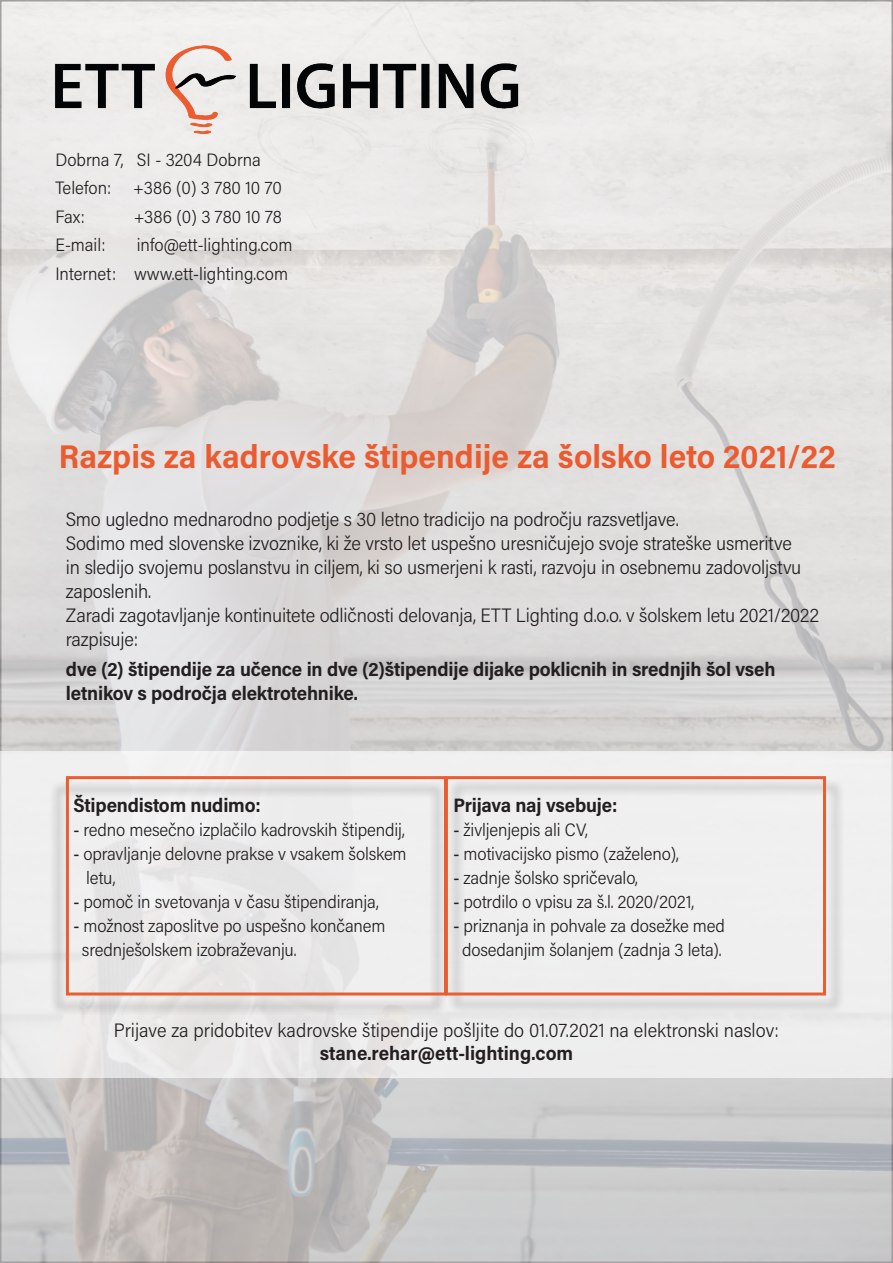
<style>
.page{position:relative;width:893px;height:1263px;background:#fff}
.page>*{position:absolute;margin:0;border:0;box-sizing:border-box;transform-origin:0 0}
.t1{font:700 33px "Acumin Pro Semi Cond";color:#eb5b2f}
.t2{font:300 19.5px/24px "Acumin Pro Semi Cond";letter-spacing:-.01em;color:#231f20}
.t3{font:700 19.5px "Acumin Pro Semi Cond";letter-spacing:-.01em;color:#231f20}
.t4{font:300 18px/28.5px "Acumin Pro Semi Cond";letter-spacing:-.01em;color:#231f20}
.s1{font-weight:500}
</style>
<div class="page">
<img style="left:0;top:0;width:893px;height:1263px">
<img style="left:32px;top:34px;width:502px;height:110px">
<div style="left:0;top:751px;width:893px;height:327px;background:#eee"></div>
<div style="left:49px;top:780px;width:398px;height:236px;background:#231f20;opacity:.33"></div>
<div style="left:66px;top:776px;width:381px;height:219px;border:3px solid #eb5d31"></div>
<div style="left:447px;top:778px;width:398px;height:236px;background:#231f20;opacity:.32"></div>
<div style="left:445px;top:776px;width:381px;height:219px;border:3px solid #eb5d31"></div>
<p class="t4" style="left:55px;top:144px;width:228px">Dobrna 7, SI - 3204 Dobrna<br>Telefon: +386 (0) 3 780 10 70</p>
<p class="t4" style="left:55px;top:201px;width:31px">Fax:</p>
<p class="t4" style="left:134px;top:201px;width:149px">+386 (0) 3 780 10 78</p>
<p class="t4" style="left:55px;top:230px;width:52px">E-mail:</p>
<p class="t4" style="left:137px;top:230px;width:157px">info@ett-lighting.com</p>
<p class="t4" style="left:55px;top:258px;width:234px">Internet: www.ett-lighting.com</p>
<p class="t1" style="left:59px;top:433px;width:778px">Razpis za kadrovske štipendije za šolsko leto 2021/22</p>
<p class="t2" style="left:66px;top:507px;width:614px">Smo ugledno mednarodno podjetje s 30 letno tradicijo na področju razsvetljave.</p>
<p class="t2" style="left:66px;top:531px;width:737px">Sodimo med slovenske izvoznike, ki že vrsto let uspešno uresničujejo svoje strateške usmeritve in sledijo svojemu poslanstvu in ciljem, ki so usmerjeni k rasti, razvoju in osebnemu zadovoljstvu zaposlenih.</p>
<p class="t2" style="left:66px;top:603px;width:754px">Zaradi zagotavljanje kontinuitete odličnosti delovanja, ETT Lighting d.o.o. v šolskem letu 2021/2022</p>
<p class="t2" style="left:66px;top:627px;width:74px">razpisuje:</p>
<p class="t3" style="left:66px;top:656px;width:711px">dve (2) štipendije za učence in dve (2)štipendije dijake poklicnih in srednjih šol vseh</p>
<p class="t3" style="left:66px;top:680px;width:293px">letnikov s področja elektrotehnike.</p>
<p class="t3" style="left:73px;top:791px;width:189px">Štipendistom nudimo:</p>
<p class="t4" style="left:73px;top:815px;width:333px"><span class="s1">-</span> redno mesečno izplačilo kadrovskih štipendij,</p>
<p class="t4" style="left:73px;top:839px;width:335px"><span class="s1">-</span> opravljanje delovne prakse v vsakem šolskem</p>
<p class="t4" style="left:86px;top:863px;width:31px">letu,</p>
<p class="t4" style="left:73px;top:887px;width:307px"><span class="s1">-</span> pomoč in svetovanja v času štipendiranja,</p>
<p class="t4" style="left:73px;top:911px;width:314px"><span class="s1">-</span> možnost zaposlitve po uspešno končanem</p>
<p class="t4" style="left:82px;top:935px;width:216px">srednješolskem izobraževanju.</p>
<p class="t3" style="left:453px;top:791px;width:165px">Prijava naj vsebuje:</p>
<p class="t4" style="left:453px;top:815px;width:136px"><span class="s1">-</span> življenjepis ali CV,</p>
<p class="t4" style="left:453px;top:839px;width:227px"><span class="s1">-</span> motivacijsko pismo (zaželeno),</p>
<p class="t4" style="left:453px;top:863px;width:186px"><span class="s1">-</span> zadnje šolsko spričevalo,</p>
<p class="t4" style="left:453px;top:887px;width:242px"><span class="s1">-</span> potrdilo o vpisu za š.l. 2020/2021,</p>
<p class="t4" style="left:453px;top:911px;width:273px"><span class="s1">-</span> priznanja in pohvale za dosežke med</p>
<p class="t4" style="left:462px;top:935px;width:261px">dosedanjim šolanjem (zadnja 3 leta).</p>
<p class="t2" style="left:114px;top:1017px;width:667px">Prijave za pridobitev kadrovske štipendije pošljite do 01.07.2021 na elektronski naslov:</p>
<p class="t3" style="left:320px;top:1040px;width:255px">stane.rehar@ett-lighting.com</p>
</div>
